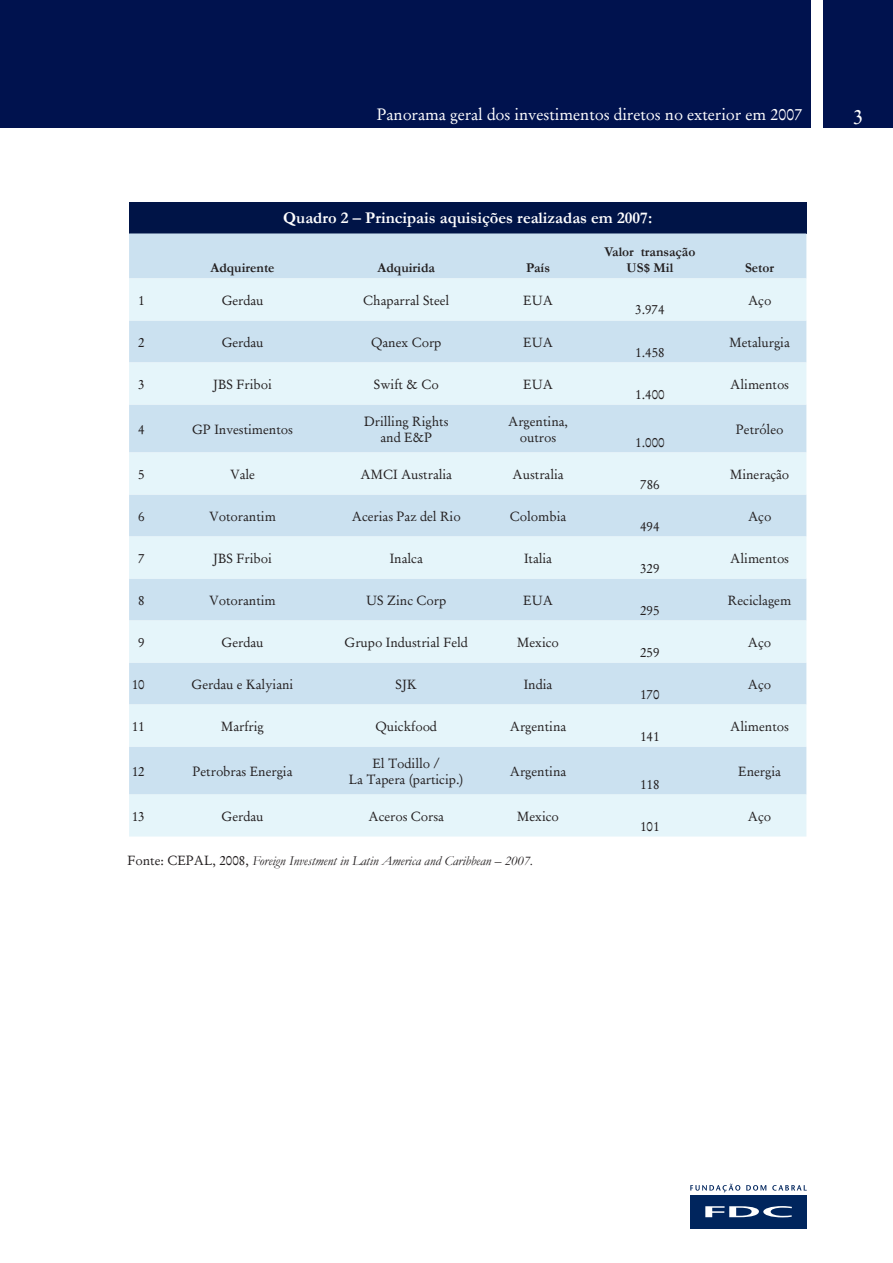
<style>
.page{position:relative;width:893px;height:1263px;background:#fff}
.page>*{position:absolute;margin:0;border:0;box-sizing:border-box;transform-origin:0 0}
.t1{font:21px "Garamond";color:#fff}
.t2{font:16.5px "Garamond";color:#fff}
.t3{font:700 16.5px "Garamond";color:#fff}
.t4{font:13.5px/16.2px "Garamond";color:#231f20;text-align:center}
.t5{font:italic 13.5px "Garamond";color:#231f20}
.t6{font:700 13.5px/16.2px "Garamond";color:#231f20;text-align:center}
.s1{font-style:normal}
</style>
<div class="page">
<div style="left:0;top:0;width:810px;height:128px;background:#00124e"></div>
<div style="left:823px;top:0;width:70px;height:128px;background:#00124e"></div>
<div style="left:690px;top:1194px;width:117px;height:34px;background:#00255d"></div>
<svg style="left:690px;top:1184px;width:50px;height:8px"></svg>
<svg style="left:746px;top:1185px;width:20px;height:5px"></svg>
<svg style="left:772px;top:1185px;width:35px;height:5px"></svg>
<svg style="left:705px;top:1206px;width:87px;height:11px"></svg>
<div style="left:129px;top:202px;width:677px;height:31px;background:#001447"></div>
<div style="left:129px;top:233px;width:677px;height:45px;background:#cbe1f0"></div>
<svg style="left:129px;top:278px;width:677px;height:558px;background:#d8ebf5"></svg>
<p class="t2" style="left:377px;top:104px;width:427px">Panorama geral dos investimentos diretos no exterior em 2007</p>
<h1 class="t1" style="left:853px;top:103px;width:12px">3</h1>
<p class="t3" style="left:283px;top:207px;width:371px">Quadro 2 – Principais aquisições realizadas em 2007:</p>
<p class="t6" style="left:210px;top:260px;width:66px">Adquirente</p>
<p class="t6" style="left:378px;top:260px;width:59px">Adquirida</p>
<p class="t6" style="left:526px;top:260px;width:25px">País</p>
<p class="t4" style="left:138px;top:291px;width:8px">1</p>
<p class="t4" style="left:222px;top:291px;width:43px">Gerdau</p>
<p class="t4" style="left:363px;top:291px;width:87px">Chaparral Steel</p>
<p class="t4" style="left:523px;top:291px;width:31px">EUA</p>
<p class="t4" style="left:138px;top:333px;width:8px">2</p>
<p class="t4" style="left:222px;top:333px;width:43px">Gerdau</p>
<p class="t4" style="left:371px;top:333px;width:72px">Qanex Corp</p>
<p class="t4" style="left:523px;top:333px;width:31px">EUA</p>
<p class="t4" style="left:138px;top:375px;width:8px">3</p>
<p class="t4" style="left:213px;top:375px;width:60px">JBS Friboi</p>
<p class="t4" style="left:374px;top:375px;width:66px">Swift &amp; Co</p>
<p class="t4" style="left:523px;top:375px;width:31px">EUA</p>
<p class="t4" style="left:138px;top:420px;width:8px">4</p>
<p class="t4" style="left:192px;top:420px;width:102px">GP Investimentos</p>
<p class="t4" style="left:364px;top:412px;width:86px">Drilling Rights and E&amp;P</p>
<p class="t4" style="left:508px;top:412px;width:62px">Argentina, outros</p>
<p class="t4" style="left:138px;top:465px;width:8px">5</p>
<p class="t4" style="left:230px;top:465px;width:27px">Vale</p>
<p class="t4" style="left:360px;top:465px;width:93px">AMCI Australia</p>
<p class="t4" style="left:513px;top:465px;width:53px">Australia</p>
<p class="t4" style="left:138px;top:507px;width:8px">6</p>
<p class="t4" style="left:209px;top:507px;width:68px">Votorantim</p>
<p class="t4" style="left:352px;top:507px;width:110px">Acerias Paz del Rio</p>
<p class="t4" style="left:510px;top:507px;width:58px">Colombia</p>
<p class="t4" style="left:138px;top:549px;width:8px">7</p>
<p class="t4" style="left:213px;top:549px;width:60px">JBS Friboi</p>
<p class="t4" style="left:390px;top:549px;width:35px">Inalca</p>
<p class="t4" style="left:524px;top:549px;width:29px">Italia</p>
<p class="t4" style="left:138px;top:591px;width:8px">8</p>
<p class="t4" style="left:209px;top:591px;width:68px">Votorantim</p>
<p class="t4" style="left:366px;top:591px;width:82px">US Zinc Corp</p>
<p class="t4" style="left:523px;top:591px;width:31px">EUA</p>
<p class="t4" style="left:138px;top:633px;width:8px">9</p>
<p class="t4" style="left:222px;top:633px;width:43px">Gerdau</p>
<p class="t4" style="left:345px;top:633px;width:125px">Grupo Industrial Feld</p>
<p class="t4" style="left:517px;top:633px;width:43px">Mexico</p>
<p class="t4" style="left:132px;top:675px;width:14px">10</p>
<p class="t4" style="left:192px;top:675px;width:103px">Gerdau e Kalyiani</p>
<p class="t4" style="left:396px;top:675px;width:23px">SJK</p>
<p class="t4" style="left:524px;top:675px;width:30px">India</p>
<p class="t4" style="left:132px;top:717px;width:14px">11</p>
<p class="t4" style="left:221px;top:717px;width:44px">Marfrig</p>
<p class="t4" style="left:375px;top:717px;width:63px">Quickfood</p>
<p class="t4" style="left:510px;top:717px;width:58px">Argentina</p>
<p class="t4" style="left:132px;top:762px;width:14px">12</p>
<p class="t4" style="left:192px;top:762px;width:101px">Petrobras Energia</p>
<p class="t4" style="left:349px;top:754px;width:116px">El Todillo /<br>La Tapera (particip.)</p>
<p class="t4" style="left:510px;top:762px;width:58px">Argentina</p>
<p class="t4" style="left:132px;top:807px;width:14px">13</p>
<p class="t4" style="left:222px;top:807px;width:43px">Gerdau</p>
<p class="t4" style="left:368px;top:807px;width:77px">Aceros Corsa</p>
<p class="t4" style="left:517px;top:807px;width:43px">Mexico</p>
<p class="t5" style="left:127px;top:851px;width:407px"><span class="s1">Fonte: CEPAL, 2008,</span> Foreign Investment in Latin America and Caribbean – 2007.</p>
<p class="t6" style="left:604px;top:244px;width:92px">Valor transação<br>US$ Mil</p>
<p class="t4" style="left:635px;top:301px;width:31px">3.974</p>
<p class="t4" style="left:635px;top:343px;width:31px">1.458</p>
<p class="t4" style="left:635px;top:385px;width:31px">1.400</p>
<p class="t4" style="left:635px;top:433px;width:31px">1.000</p>
<p class="t4" style="left:640px;top:475px;width:21px">786</p>
<p class="t4" style="left:640px;top:517px;width:21px">494</p>
<p class="t4" style="left:640px;top:559px;width:21px">329</p>
<p class="t4" style="left:640px;top:601px;width:21px">295</p>
<p class="t4" style="left:640px;top:643px;width:21px">259</p>
<p class="t4" style="left:640px;top:685px;width:21px">170</p>
<p class="t4" style="left:640px;top:727px;width:21px">141</p>
<p class="t4" style="left:640px;top:775px;width:21px">118</p>
<p class="t4" style="left:640px;top:817px;width:21px">101</p>
<p class="t6" style="left:745px;top:260px;width:31px">Setor</p>
<p class="t4" style="left:748px;top:291px;width:25px">Aço</p>
<p class="t4" style="left:729px;top:333px;width:62px">Metalurgia</p>
<p class="t4" style="left:730px;top:375px;width:60px">Alimentos</p>
<p class="t4" style="left:736px;top:420px;width:49px">Petróleo</p>
<p class="t4" style="left:730px;top:465px;width:61px">Mineração</p>
<p class="t4" style="left:748px;top:507px;width:25px">Aço</p>
<p class="t4" style="left:730px;top:549px;width:60px">Alimentos</p>
<p class="t4" style="left:728px;top:591px;width:65px">Reciclagem</p>
<p class="t4" style="left:748px;top:633px;width:25px">Aço</p>
<p class="t4" style="left:748px;top:675px;width:25px">Aço</p>
<p class="t4" style="left:730px;top:717px;width:60px">Alimentos</p>
<p class="t4" style="left:738px;top:762px;width:44px">Energia</p>
<p class="t4" style="left:748px;top:807px;width:25px">Aço</p>
</div>
